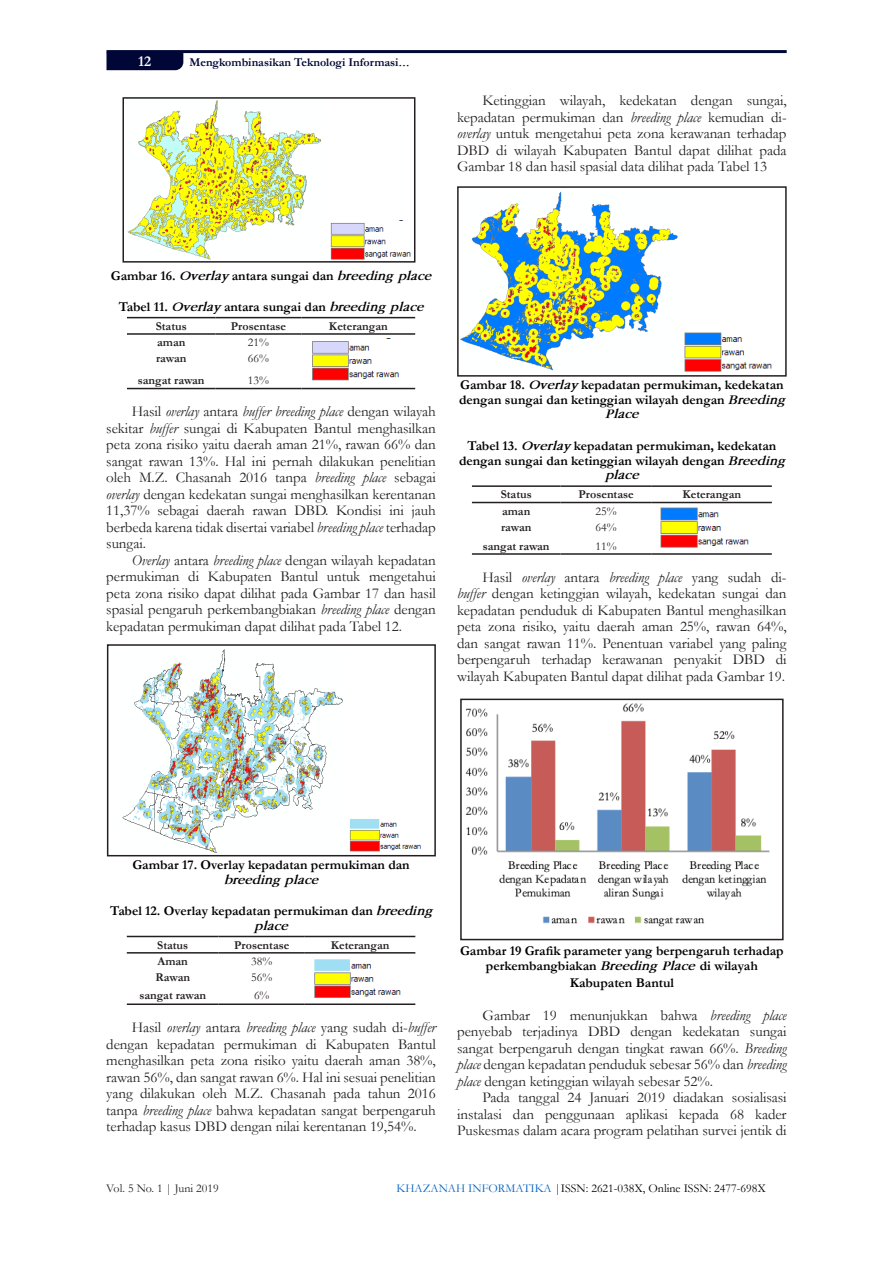
<style>
.page{position:relative;width:893px;height:1263px;background:#fff}
.page>*{position:absolute;margin:0;border:0;box-sizing:border-box;transform-origin:0 0}
.para_isi{font:15px/16.5px "Garamond";letter-spacing:-.005em;color:#231f20;text-align:justify}
.t1{font:700 15px "Garamond";color:#fff}
.tb_gb{font:700 13.5px/14.9px "Garamond";color:#000;text-align:center}
.t2{font:700 12px "Garamond";color:#231f20}
.t3{font:12px "Garamond";color:#000}
.t4{font:12px "Garamond";color:#231f20}
.t5{font:700 12px "Garamond";color:#000635}
.s1{font-style:italic}
.s2{color:#0563c1}
</style>
<div class="page">
<hr style="left:107px;top:50px;width:680px;height:3px;background:#000635">
<svg style="left:106px;top:52px;width:77px;height:18px"></svg>
<div style="left:107px;top:644px;width:329px;height:212px;border:2px solid #231f20"></div>
<img style="left:127px;top:100px;width:194px;height:160px">
<img style="left:330px;top:220px;width:86px;height:43px">
<hr style="left:127px;top:317px;width:89px;height:1px;background:#231f20">
<hr style="left:216px;top:317px;width:85px;height:1px;background:#231f20">
<hr style="left:301px;top:317px;width:114px;height:1px;background:#231f20">
<hr style="left:127px;top:333px;width:89px;height:2px;background:#231f20">
<hr style="left:216px;top:333px;width:85px;height:2px;background:#231f20">
<hr style="left:301px;top:333px;width:114px;height:2px;background:#231f20">
<hr style="left:301px;top:388px;width:114px;height:1px;background:#231f20">
<hr style="left:127px;top:388px;width:89px;height:1px;background:#231f20">
<hr style="left:216px;top:388px;width:85px;height:1px;background:#231f20">
<img style="left:312px;top:338px;width:88px;height:43px">
<img style="left:115px;top:649px;width:230px;height:205px">
<img style="left:349px;top:819px;width:78px;height:35px">
<hr style="left:127px;top:936px;width:92px;height:1px;background:#231f20">
<hr style="left:219px;top:936px;width:86px;height:1px;background:#231f20">
<hr style="left:305px;top:936px;width:110px;height:1px;background:#231f20">
<hr style="left:127px;top:952px;width:92px;height:1px;background:#231f20">
<hr style="left:219px;top:952px;width:86px;height:1px;background:#231f20">
<hr style="left:305px;top:952px;width:110px;height:1px;background:#231f20">
<hr style="left:305px;top:1003px;width:110px;height:2px;background:#231f20">
<hr style="left:127px;top:1003px;width:92px;height:2px;background:#231f20">
<hr style="left:219px;top:1003px;width:86px;height:2px;background:#231f20">
<img style="left:314px;top:959px;width:87px;height:39px">
<img style="left:460px;top:191px;width:218px;height:180px">
<img style="left:684px;top:332px;width:88px;height:40px">
<hr style="left:472px;top:485px;width:88px;height:2px;background:#231f20">
<hr style="left:560px;top:485px;width:92px;height:2px;background:#231f20">
<hr style="left:652px;top:485px;width:120px;height:2px;background:#231f20">
<hr style="left:472px;top:502px;width:88px;height:1px;background:#231f20">
<hr style="left:560px;top:502px;width:92px;height:1px;background:#231f20">
<hr style="left:652px;top:502px;width:120px;height:1px;background:#231f20">
<hr style="left:652px;top:553px;width:120px;height:2px;background:#231f20">
<hr style="left:472px;top:553px;width:88px;height:2px;background:#231f20">
<hr style="left:560px;top:553px;width:92px;height:2px;background:#231f20">
<img style="left:660px;top:507px;width:89px;height:41px">
<img style="left:465px;top:703px;width:305px;height:224px">
<div style="left:460px;top:699px;width:324px;height:241px;border:2px solid #231f20"></div>
<div style="left:122px;top:97px;width:293px;height:166px;border:2px solid #231f20"></div>
<div style="left:457px;top:186px;width:330px;height:191px;border:2px solid #231f20"></div>
<p class="t1" style="left:138px;top:51px;width:14px">12</p>
<p class="t5" style="left:189px;top:54px;width:222px">Mengkombinasikan Teknologi Informasi<span class="s1">...</span></p>
<p class="para_isi" style="left:457px;top:92px;width:331px;text-indent:26px">Ketinggian wilayah, kedekatan dengan sungai, kepadatan permukiman dan <span class="s1">breeding place</span> kemudian di&shy;<span class="s1">overlay</span> untuk mengetahui peta zona kerawanan terhadap DBD di wilayah Kabupaten Bantul dapat dilihat pada Gambar 18 dan hasil spasial data dilihat pada Tabel 13</p>
<p class="tb_gb" style="left:111px;top:268px;width:322px">Gambar 16. <span class="s1">Overlay</span> antara sungai dan <span class="s1">breeding place</span></p>
<p class="tb_gb" style="left:119px;top:299px;width:306px">Tabel 11. <span class="s1">Overlay</span> antara sungai dan <span class="s1">breeding place</span></p>
<p class="t2" style="left:156px;top:318px;width:33px">Status</p>
<p class="t2" style="left:231px;top:318px;width:57px">Prosentase</p>
<p class="t2" style="left:329px;top:318px;width:60px">Keterangan</p>
<p class="t2" style="left:157px;top:334px;width:30px">aman</p>
<p class="t4" style="left:248px;top:334px;width:23px">21%</p>
<p class="t2" style="left:156px;top:350px;width:32px">rawan</p>
<p class="t4" style="left:248px;top:351px;width:23px">66%</p>
<p class="t2" style="left:138px;top:372px;width:68px">sangat rawan</p>
<p class="t4" style="left:248px;top:372px;width:23px">13%</p>
<p class="para_isi" style="left:106px;top:403px;width:331px;text-indent:26px">Hasil <span class="s1">overlay</span> antara <span class="s1">buffer breeding place</span> dengan wilayah sekitar <span class="s1">buffer</span> sungai di Kabupaten Bantul menghasilkan peta zona risiko yaitu daerah aman 21%, rawan 66% dan sangat rawan 13%. Hal ini pernah dilakukan penelitian oleh M.Z. Chasanah 2016 tanpa <span class="s1">breeding place</span> sebagai <span class="s1">overlay</span> dengan kedekatan sungai menghasilkan kerentanan 11,37% sebagai daerah rawan DBD. Kondisi ini jauh berbeda karena tidak disertai variabel <span class="s1">breeding place</span> terhadap sungai.</p>
<p class="para_isi" style="left:106px;top:551px;width:331px;text-indent:26px"><span class="s1">Overlay</span> antara <span class="s1">breeding place</span> dengan wilayah kepadatan permukiman di Kabupaten Bantul untuk mengetahui peta zona risiko dapat dilihat pada Gambar 17 dan hasil spasial pengaruh perkembangbiakan <span class="s1">breeding place</span> dengan kepadatan permukiman dapat dilihat pada Tabel 12.</p>
<p class="tb_gb" style="left:459px;top:377px;width:327px">Gambar 18. <span class="s1">Overlay</span> kepadatan permukiman, kedekatan dengan sungai dan ketinggian wilayah dengan <span class="s1">Breeding<br>Place</span></p>
<p class="tb_gb" style="left:459px;top:438px;width:327px">Tabel 13. <span class="s1">Overlay</span> kepadatan permukiman, kedekatan dengan sungai dan ketinggian wilayah dengan <span class="s1">Breeding place</span></p>
<p class="t2" style="left:501px;top:486px;width:33px">Status</p>
<p class="t2" style="left:578px;top:486px;width:57px">Prosentase</p>
<p class="t2" style="left:682px;top:486px;width:60px">Keterangan</p>
<p class="t2" style="left:502px;top:503px;width:30px">aman</p>
<p class="t4" style="left:596px;top:503px;width:23px">25%</p>
<p class="t2" style="left:501px;top:519px;width:32px">rawan</p>
<p class="t4" style="left:596px;top:519px;width:23px">64%</p>
<p class="t2" style="left:483px;top:538px;width:68px">sangat rawan</p>
<p class="t4" style="left:596px;top:538px;width:23px">11%</p>
<p class="para_isi" style="left:457px;top:568px;width:331px;text-indent:26px">Hasil <span class="s1">overlay</span> antara <span class="s1">breeding place</span> yang sudah di&shy;<span class="s1">buffer</span> dengan ketinggian wilayah, kedekatan sungai dan kepadatan penduduk di Kabupaten Bantul menghasilkan peta zona risiko, yaitu daerah aman 25%, rawan 64%, dan sangat rawan 11%. Penentuan variabel yang paling berpengaruh terhadap kerawanan penyakit DBD di wilayah Kabupaten Bantul dapat dilihat pada Gambar 19.</p>
<p class="tb_gb" style="left:132px;top:857px;width:279px">Gambar 17. Overlay kepadatan permukiman dan <span class="s1">breeding place</span></p>
<p class="tb_gb" style="left:110px;top:903px;width:323px">Tabel 12. Overlay kepadatan permukiman dan <span class="s1">breeding place</span></p>
<p class="t2" style="left:157px;top:937px;width:33px">Status</p>
<p class="t2" style="left:234px;top:937px;width:57px">Prosentase</p>
<p class="t2" style="left:331px;top:937px;width:60px">Keterangan</p>
<p class="t2" style="left:158px;top:953px;width:32px">Aman</p>
<p class="t4" style="left:251px;top:953px;width:23px">38%</p>
<p class="t2" style="left:155px;top:969px;width:36px">Rawan</p>
<p class="t4" style="left:251px;top:969px;width:23px">56%</p>
<p class="t2" style="left:139px;top:987px;width:68px">sangat rawan</p>
<p class="t4" style="left:254px;top:987px;width:17px">6%</p>
<p class="para_isi" style="left:106px;top:1019px;width:331px;text-indent:26px">Hasil <span class="s1">overlay</span> antara <span class="s1">breeding place</span> yang sudah di-<span class="s1">buffer </span>dengan kepadatan permukiman di Kabupaten Bantul menghasilkan peta zona risiko yaitu daerah aman 38%, rawan 56%, dan sangat rawan 6%. Hal ini sesuai penelitian yang dilakukan oleh M.Z. Chasanah pada tahun 2016 tanpa <span class="s1">breeding place</span> bahwa kepadatan sangat berpengaruh terhadap kasus DBD dengan nilai kerentanan 19,54%.</p>
<p class="tb_gb" style="left:460px;top:943px;width:325px">Gambar 19 Grafik parameter yang berpengaruh terhadap perkembangbiakan <span class="s1">Breeding Place</span> di wilayah</p>
<p class="tb_gb" style="left:570px;top:975px;width:106px">Kabupaten Bantul</p>
<p class="para_isi" style="left:457px;top:1006px;width:331px;text-indent:26px">Gambar 19 menunjukkan bahwa <span class="s1">breeding place </span>penyebab terjadinya DBD dengan kedekatan sungai sangat berpengaruh dengan tingkat rawan 66%. <span class="s1">Breeding place</span> dengan kepadatan penduduk sebesar 56% dan <span class="s1">breeding place</span> dengan ketinggian wilayah sebesar 52%.</p>
<p class="para_isi" style="left:457px;top:1089px;width:331px;text-indent:26px">Pada tanggal 24 Januari 2019 diadakan sosialisasi instalasi dan penggunaan aplikasi kepada 68 kader Puskesmas dalam acara program pelatihan survei jentik di</p>
<p class="t4" style="left:106px;top:1180px;width:114px">Vol. 5 No. 1 | Juni 2019</p>
<p class="t3" style="left:397px;top:1180px;width:371px"><span class="s2">KHAZANAH INFORMATIKA</span> |ISSN: 2621-038X, Online ISSN: 2477-698X</p>
</div>
